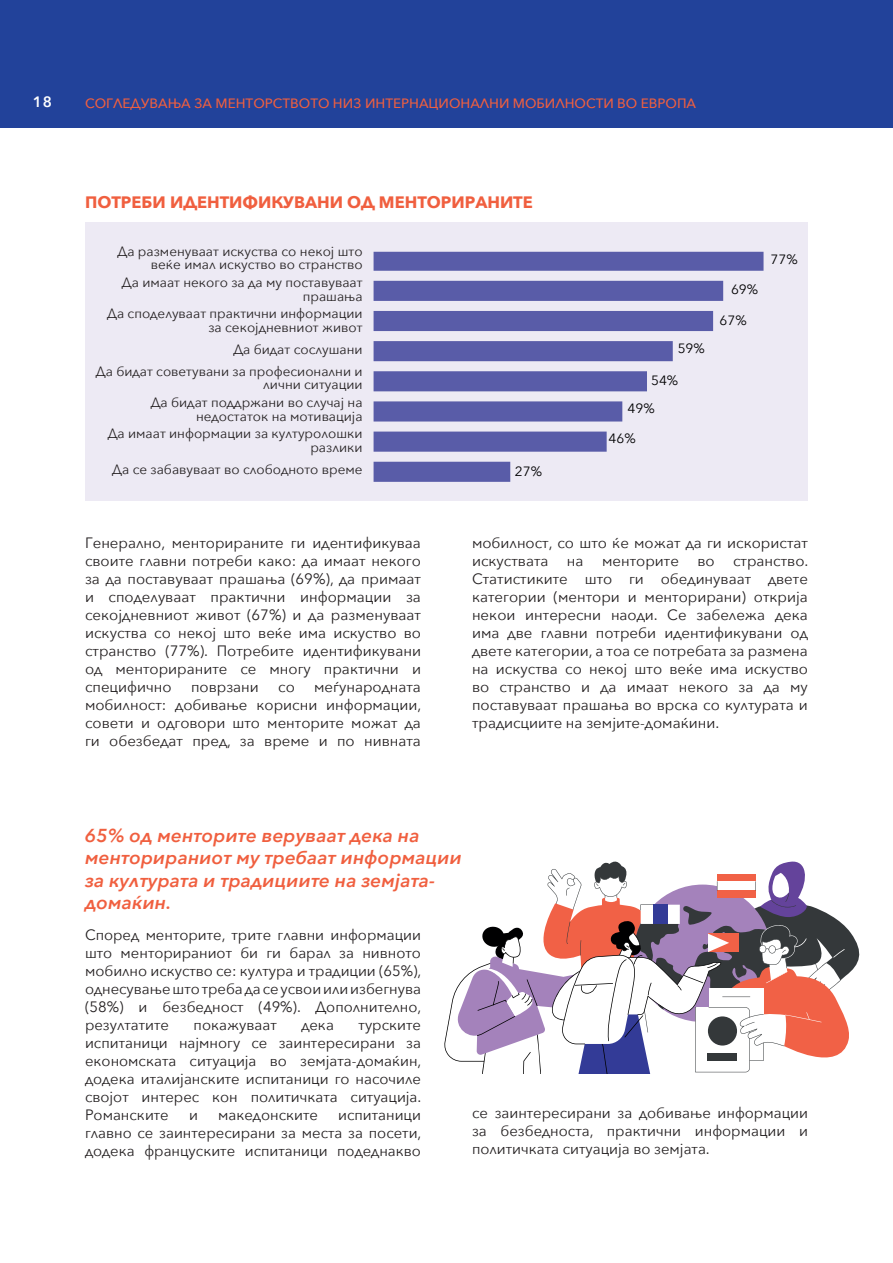
<style>
.page{position:relative;width:893px;height:1263px;background:#fff}
.page>*{position:absolute;margin:0;border:0;box-sizing:border-box;transform-origin:0 0}
.t1{font:italic 600 18.75px/22.5px "Avenir Next";color:#f05f3f}
.t2{font:700 16.5px "Avenir Next";color:#f05f3f}
.t3{font:15px/18px "Avenir Next";color:#231f20;text-align:justify}
.t4{font:600 15px "Avenir Next";color:#fff}
.t5{font:13.5px/13.5px "Avenir Next";color:#231f20;text-align:right}
.t6{font:13.5px/27.5px "Avenir Next";color:#000001}
.t7{font:500 13.5px "Avenir Next";color:#f05f3f}
</style>
<div class="page">
<div style="left:0;top:0;width:893px;height:128px;background:#22429a"></div>
<div style="left:85px;top:222px;width:723px;height:279px;background:#edeaf4"></div>
<svg style="left:374px;top:252px;width:389px;height:230px"></svg>
<svg style="left:444px;top:861px;width:416px;height:212px"></svg>
<p class="t4" style="left:33px;top:93px;width:21px">18</p>
<p class="t7" style="left:85px;top:92px;width:613px">СОГЛЕДУВАЊА ЗА МЕНТОРСТВОТО НИЗ ИНТЕРНАЦИОНАЛНИ МОБИЛНОСТИ ВО ЕВРОПА</p>
<p class="t2" style="left:85px;top:188px;width:449px">ПОТРЕБИ ИДЕНТИФИКУВАНИ ОД МЕНТОРИРАНИТЕ</p>
<p class="t5" style="left:118px;top:244px;width:247px">Да разменуваат искуства со некој што веќе имал искуство во странство</p>
<p class="t5" style="left:122px;top:275px;width:242px">Да имаат некого за да му поставуваат прашања</p>
<p class="t5" style="left:107px;top:306px;width:257px">Да споделуваат практични информации за секојдневниот живот</p>
<p class="t5" style="left:96px;top:338px;width:268px;line-height:22px">Да бидат сослушани<br>Да бидат советувани за професионални и</p>
<p class="t5" style="left:151px;top:375px;width:213px;line-height:17.7px">лични ситуации<br>Да бидат поддржани во случај на</p>
<p class="t5" style="left:108px;top:407px;width:256px;line-height:17.7px">недостаток на мотивација<br>Да имаат информации за културолошки</p>
<p class="t5" style="left:112px;top:436px;width:252px;line-height:22px">разлики<br>Да се забавуваат во слободното време</p>
<p class="t6" style="left:179px;top:298px;width:185px">To receive and share practical</p>
<p class="t6" style="left:177px;top:364px;width:186px;line-height:15px;text-align:right">To be advised on professional and personal paths</p>
<p class="t6" style="left:515px;top:458px;width:29px">27%</p>
<p class="t6" style="left:678px;top:336px;width:29px">59%</p>
<p class="t6" style="left:627px;top:368px;width:52px;text-indent:24px">54%<br>49%</p>
<p class="t6" style="left:608px;top:426px;width:29px">46%</p>
<p class="t6" style="left:731px;top:277px;width:29px">69%</p>
<p class="t6" style="left:719px;top:308px;width:29px">67%</p>
<p class="t6" style="left:770px;top:246px;width:29px">77%</p>
<p class="t3" style="left:85px;top:533px;width:337px">Генерално, менторираните ги идентификуваа своите главни потреби како: да имаат некого за да поставуваат прашања (69%), да примаат и споделуваат практични информации за секојдневниот живот (67%) и да разменуваат искуства со некој што веќе има искуство во странство (77%). Потребите идентификувани од менторираните се многу практични и специфично</p>
<p class="t3" style="left:85px;top:677px;width:338px;text-indent:229px">меѓународната мобилност: добивање корисни информации, совети и одговори што менторите можат да ги обезбедат пред, за време и по нивната</p>
<p class="t3" style="left:191px;top:677px;width:69px">поврзани</p>
<p class="t3" style="left:278px;top:677px;width:18px">со</p>
<p class="t3" style="left:472px;top:533px;width:338px">мобилност, со што ќе можат да ги искористат искуствата на менторите во странство.<br>Статистиките што ги обединуваат двете категории (ментори и менторирани) открија некои интересни наоди. Се забележа дека има две главни потреби идентификувани од двете категории, а тоа се потребата за размена на искуства со некој што веќе има искуство во странство и да имаат некого за да му поставуваат прашања во врска со културата и традисциите на земјите-домаќини.</p>
<p class="t1" style="left:85px;top:823px;width:379px">65% од менторите веруваат дека на менторираниот му требаат информации за културата и традициите на земјата&shy;домаќин.</p>
<p class="t3" style="left:85px;top:925px;width:338px">Според менторите, трите главни информации што менторираниот би ги барал за нивното мобилно искуство се: култура и традиции (65%), однесување што треба да се усвои или избегнува (58%) и безбедност (49%). Дополнително, резултатите</p>
<p class="t3" style="left:85px;top:1015px;width:338px;text-indent:274px">турските испитаници најмногу се заинтересирани за економската ситуација во земјата-домаќин, додека италијанските испитаници го насочиле својот интерес кон политичката ситуација.<br>Романските</p>
<p class="t3" style="left:194px;top:1015px;width:85px">покажуваат</p>
<p class="t3" style="left:301px;top:1015px;width:34px">дека</p>
<p class="t3" style="left:85px;top:1105px;width:338px;text-indent:253px">испитаници главно се заинтересирани за места за посети, додека француските испитаници подеднакво</p>
<p class="t3" style="left:472px;top:1103px;width:337px">се заинтересирани за добивање информации за безбедноста, практични информации и политичката ситуација во земјата.</p>
<p class="t3" style="left:189px;top:1105px;width:10px">и</p>
<p class="t3" style="left:218px;top:1105px;width:101px">македонските</p>
</div>
